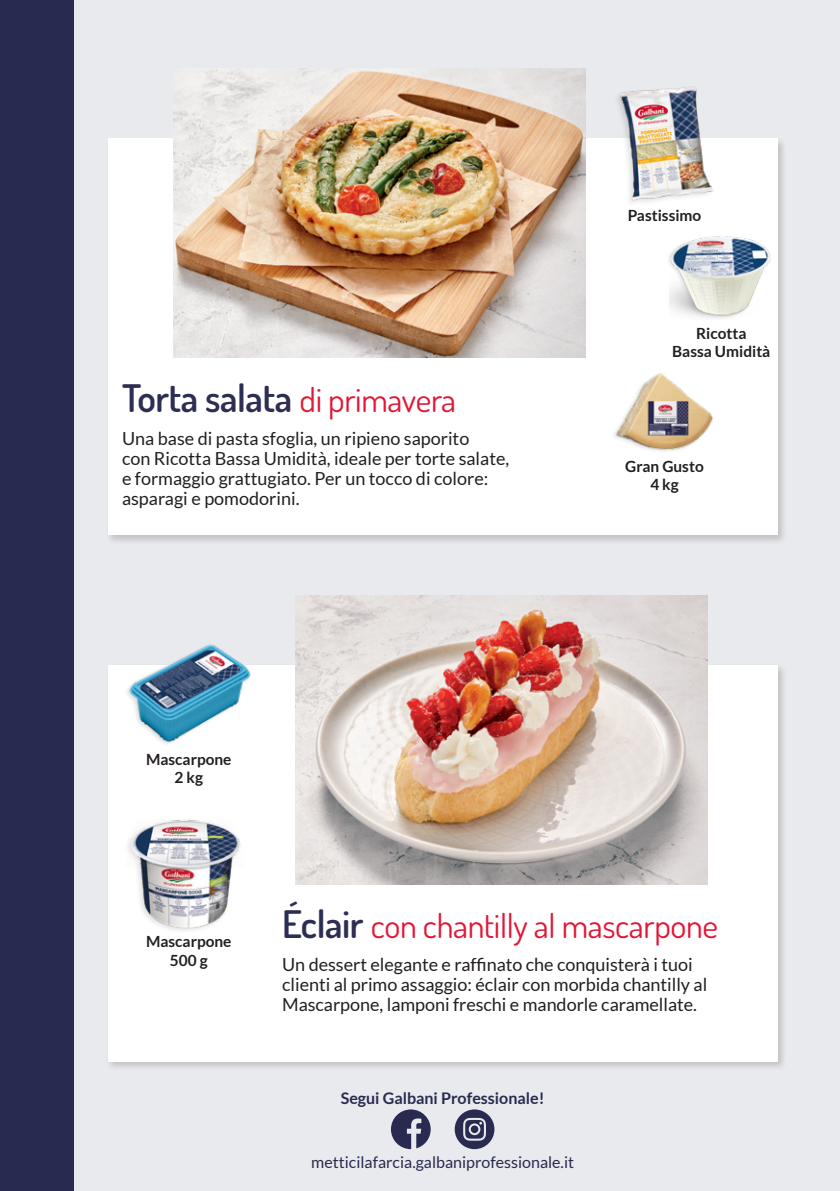
<style>
.page{position:relative;width:840px;height:1191px;background:#fff}
.page>*{position:absolute;margin:0;border:0;box-sizing:border-box;transform-origin:0 0}
.t1{font:600 38px "Dosis";letter-spacing:-.01em;color:#2d2e53}
.t2{font:33px "Dosis";letter-spacing:-.01em;color:#e21736}
.Body{font:18px/20px "Lato";color:#231f20}
.t3{font:16px "Lato";color:#282a50}
.t4{font:700 16px "Lato";color:#282a50}
.t5{font:700 15.4px "Lato";color:#231f20}
.s1{font-weight:400;font-size:33px;color:#e21736}
.s2{font-weight:600;font-size:38px;color:#2d2e53}
</style>
<div class="page">
<div style="left:0;top:0;width:839px;height:1191px;background:#e9eaed"></div>
<div style="left:0;top:0;width:74px;height:1191px;background:#282a50"></div>
<div style="left:105px;top:137px;width:682px;height:408px;background:#231f20;opacity:.2"></div>
<div style="left:108px;top:139px;width:669px;height:396px;background:#fff"></div>
<div style="left:105px;top:662px;width:682px;height:409px;background:#231f20;opacity:.2"></div>
<div style="left:108px;top:665px;width:669px;height:396px;background:#fff"></div>
<img style="left:669px;top:236px;width:102px;height:83px">
<img style="left:614px;top:373px;width:100px;height:78px">
<div style="left:613px;top:85px;width:101px;height:123px;background:#fff"></div>
<img style="left:612px;top:86px;width:103px;height:115px">
<div style="left:124px;top:644px;width:127px;height:103px;background:#231f20;opacity:.15"></div>
<img style="left:126px;top:644px;width:125px;height:101px">
<img style="left:128px;top:820px;width:113px;height:108px">
<svg style="left:454px;top:1109px;width:40px;height:40px"></svg>
<svg style="left:391px;top:1109px;width:39px;height:41px"></svg>
<img style="left:173px;top:69px;width:412px;height:289px">
<img style="left:295px;top:595px;width:411px;height:289px">
<p class="t5" style="left:627px;top:206px;width:75px">Pastissimo</p>
<p class="t1" style="left:122px;top:371px;width:335px">Torta salata <span class="s1">di primavera</span></p>
<p class="Body" style="left:122px;top:428px;width:348px">Una base di pasta sfoglia, un ripieno saporito</p>
<p class="Body" style="left:122px;top:448px;width:388px">con Ricotta Bassa Umidità, ideale per torte salate,</p>
<p class="Body" style="left:122px;top:468px;width:368px">e formaggio grattugiato. Per un tocco di colore:</p>
<p class="Body" style="left:122px;top:488px;width:179px">asparagi e pomodorini.</p>
<p class="t5" style="left:146px;top:750px;width:87px">Mascarpone</p>
<p class="t5" style="left:174px;top:769px;width:30px">2 kg</p>
<p class="t5" style="left:695px;top:324px;width:52px">Ricotta</p>
<p class="t5" style="left:671px;top:343px;width:100px">Bassa Umidità</p>
<p class="t5" style="left:625px;top:457px;width:80px">Gran Gusto</p>
<p class="t5" style="left:650px;top:475px;width:30px">4 kg</p>
<p class="t5" style="left:146px;top:932px;width:87px">Mascarpone</p>
<p class="t5" style="left:170px;top:951px;width:39px">500 g</p>
<p class="t2" style="left:282px;top:903px;width:437px"><span class="s2">Éclair</span> con chantilly al mascarpone</p>
<p class="Body" style="left:282px;top:954px;width:426px">Un dessert elegante e raffinato che conquisterà i tuoi clienti al primo assaggio: éclair con morbida chantilly al<br>Mascarpone, lamponi freschi e mandorle caramellate.</p>
<p class="t4" style="left:340px;top:1088px;width:205px">Segui Galbani Professionale!</p>
<p class="t3" style="left:311px;top:1153px;width:264px">metticilafarcia.galbaniprofessionale.it</p>
</div>
